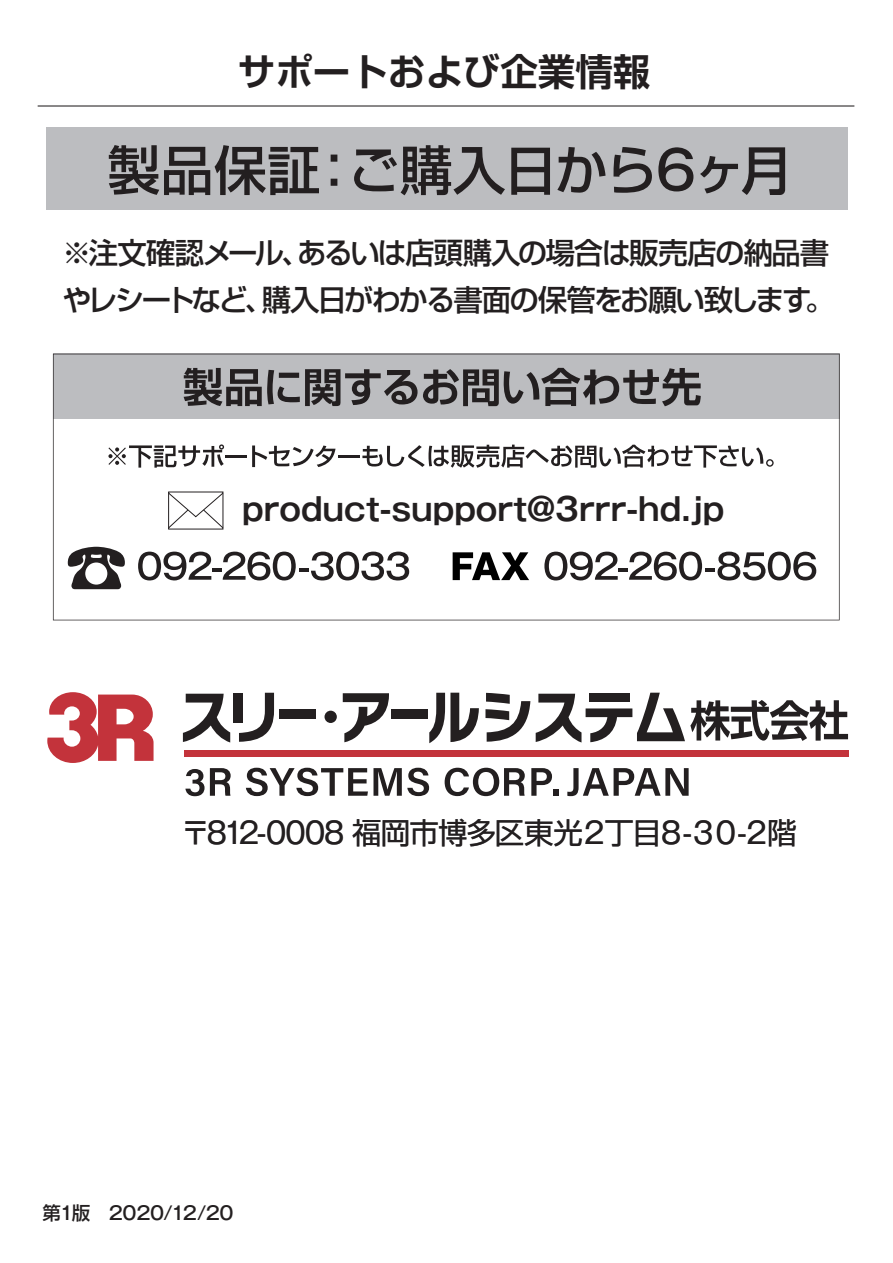
<style>
.page{position:relative;width:893px;height:1263px;background:#fff}
.page>*{position:absolute;margin:0;border:0;box-sizing:border-box;transform-origin:0 0}
.t1{font:500 53.1px "Shin Go Pro";letter-spacing:-.02em;color:#231f20}
.t2{font:700 37.5px "Shin Go Pro De";color:#231f20}
.t3{font:700 31.5px "Gothic MB101 Pro De";color:#231f20}
.t4{font:500 29.4px/47.1px "Shin Go Pro";letter-spacing:-.065em;color:#231f20}
.t5{font:29.4px "Gothic MB101 Pro";letter-spacing:-.075em;color:#231f20}
.t6{font:500 18.6px "Gothic MB101 Pro";letter-spacing:-.015em;color:#231f20}
.s1{font-family:"Gothic MB101 Pro"}
.s2{font-family:"Shin Go Pro"}
.s3{color:#6c6d70}
.s4{font-family:"Shin Go Pro";color:#6c6d70}
</style>
<div class="page">
<div style="left:46px;top:128px;width:802px;height:82px;background:#bcbdc0"></div>
<hr style="left:38px;top:105px;width:816px;height:2px;background:#231f20">
<svg style="left:185px;top:768px;width:46px;height:28px"></svg>
<svg style="left:246px;top:768px;width:183px;height:28px"></svg>
<svg style="left:445px;top:768px;width:80px;height:28px"></svg>
<svg style="left:531px;top:768px;width:27px;height:28px"></svg>
<svg style="left:567px;top:768px;width:122px;height:28px"></svg>
<div style="left:184px;top:750px;width:665px;height:7px;background:#c3333b"></div>
<svg style="left:183px;top:694px;width:47px;height:48px"></svg>
<svg style="left:239px;top:693px;width:35px;height:49px"></svg>
<div style="left:233px;top:693px;width:9px;height:30px;background:#231f20"></div>
<div style="left:279px;top:710px;width:37px;height:9px;background:#231f20"></div>
<div style="left:324px;top:711px;width:13px;height:12px;background:#231f20;border-radius:50%"></div>
<svg style="left:343px;top:693px;width:46px;height:49px"></svg>
<div style="left:391px;top:710px;width:37px;height:9px;background:#231f20"></div>
<svg style="left:429px;top:693px;width:50px;height:50px"></svg>
<svg style="left:485px;top:693px;width:45px;height:49px"></svg>
<svg style="left:536px;top:693px;width:312px;height:49px"></svg>
<svg style="left:47px;top:692px;width:107px;height:71px"></svg>
<svg style="left:53px;top:354px;width:787px;height:266px"></svg>
<svg style="left:108px;top:444px;width:116px;height:24px"></svg>
<hr style="left:225px;top:454px;width:22px;height:3px;background:#231f20">
<svg style="left:252px;top:445px;width:83px;height:22px"></svg>
<hr style="left:338px;top:454px;width:21px;height:3px;background:#231f20">
<svg style="left:362px;top:445px;width:412px;height:23px"></svg>
<svg style="left:138px;top:552px;width:73px;height:28px"></svg>
<hr style="left:212px;top:568px;width:10px;height:4px;background:#231f20">
<svg style="left:223px;top:552px;width:186px;height:28px"></svg>
<svg style="left:68px;top:547px;width:57px;height:42px"></svg>
<svg style="left:544px;top:552px;width:272px;height:28px"></svg>
<svg style="left:453px;top:552px;width:76px;height:28px"></svg>
<svg style="left:167px;top:491px;width:57px;height:39px"></svg>
<svg style="left:167px;top:492px;width:57px;height:37px"></svg>
<p class="t2" style="left:238px;top:41px;width:414px">サポートおよび企業情報</p>
<h1 class="t1" style="left:107px;top:127px;width:687px">製品保証：ご購入日から<span class="s1">6</span>ヶ月</h1>
<p class="t4" style="left:62px;top:226px;width:774px">※注文確認メール、あるいは店頭購入の場合は販売店の納品書やレシートなど、購入日がわかる書面の保管をお願い致します。</p>
<p class="t3" style="left:242px;top:483px;width:484px">product-support@3rrr-hd.jp</p>
<p class="t5" style="left:181px;top:808px;width:617px">〒812-0008 <span class="s2">福岡市博多区東光</span><span class="s3">２</span><span class="s4">丁目</span><span class="s3">８-３０-２</span><span class="s4">階</span></p>
<p class="t6" style="left:43px;top:1198px;width:193px"><span class="s2">第</span>1<span class="s2">版　</span>2020/12/20</p>
</div>
